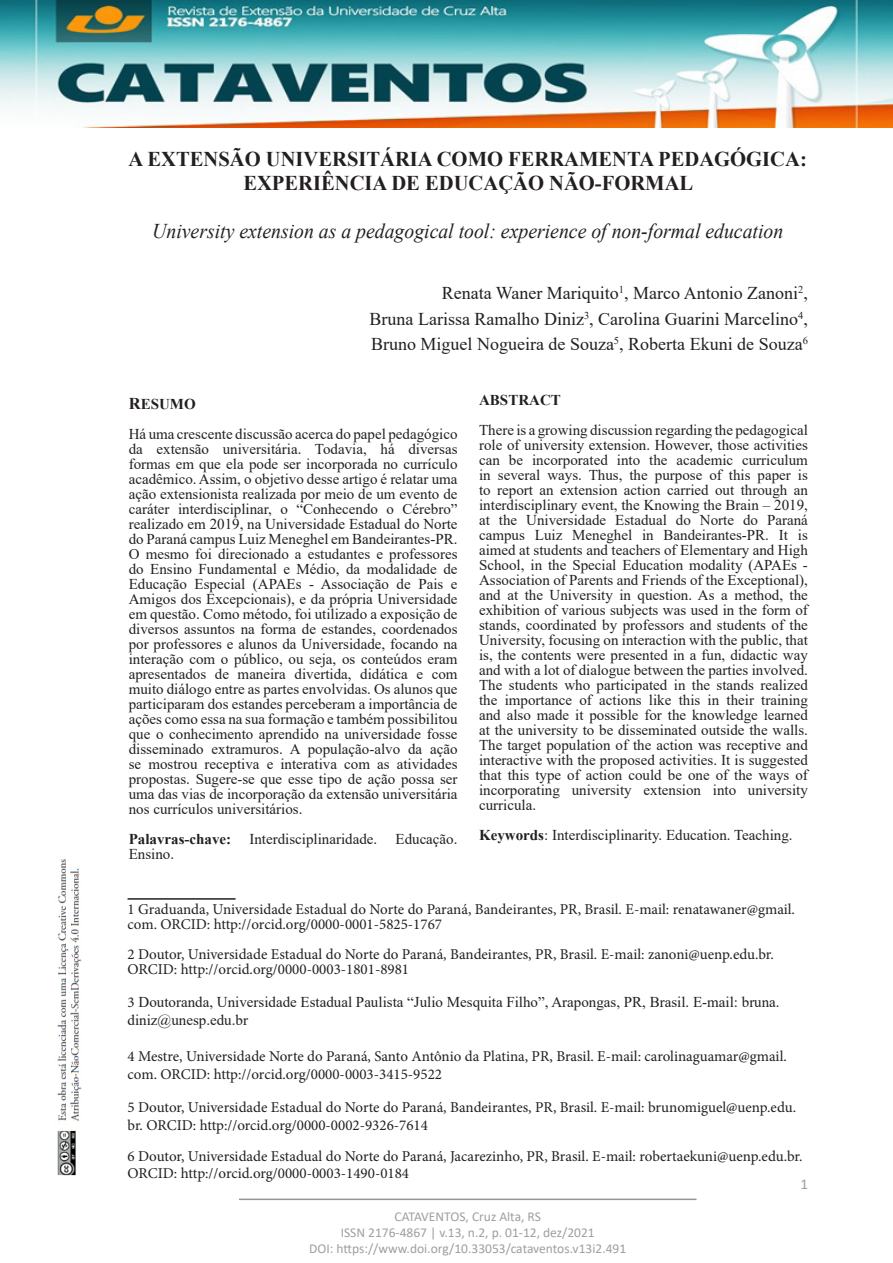
<style>
.page{position:relative;width:893px;height:1263px;background:#fff}
.page>*{position:absolute;margin:0;border:0;box-sizing:border-box;transform-origin:0 0}
.t1{font:700 21px/24px "Times New Roman";color:#231f20;text-align:center}
.t2{font:italic 21px "Times New Roman";color:#231f20;scale:.94 1}
.t3{font:18px "Times New Roman";color:#231f20}
.t4{font:15px/15px "Times New Roman";color:#231f20}
.t5{font:15px/15px "Minion Pro";color:#231f20}
.t6{font:700 15px "Times New Roman";color:#231f20}
.t7{font:15px "Calibri";color:#9d9fa2}
.t8{font:13.5px/16.2px "Calibri";color:#9d9fa2;text-align:center}
.s1{font-size:16.5px}
.s2{font-weight:700}
.s3{font-family:"Minion Pro"}
</style>
<div class="page">
<img style="left:0;top:0;width:893px;height:128px">
<hr style="left:239px;top:1198px;width:457px;height:2px;background:#939598">
<img style="left:57px;top:859px;width:25px;height:317px">
<hr style="left:128px;top:898px;width:108px;height:2px;background:#231f20">
<p class="t1" style="left:129px;top:146px;width:680px">A EXTENSÃO UNIVERSITÁRIA COMO FERRAMENTA PEDAGÓGICA:<br>EXPERIÊNCIA DE EDUCAÇÃO NÃO-FORMAL</p>
<p class="t2" style="left:152px;top:216px;width:673px">University extension as a pedagogical tool: experience of non-formal education</p>
<p class="t3" style="left:442px;top:281px;width:368px">Renata Waner Mariquito<sup>1</sup>, Marco Antonio Zanoni<sup>2</sup>,</p>
<p class="t3" style="left:370px;top:306px;width:440px">Bruna Larissa Ramalho Diniz<sup>3</sup>, Carolina Guarini Marcelino<sup>4</sup>,</p>
<p class="t3" style="left:371px;top:332px;width:438px">Bruno Miguel Nogueira de Souza<sup>5</sup>, Roberta Ekuni de Souza<sup>6</sup></p>
<p class="t6" style="left:129px;top:393px;width:68px"><span class="s1">R</span>ESUMO</p>
<p class="t4" style="left:129px;top:426px;width:330px;text-align:justify">Há uma crescente discussão acerca do papel pedagógico da extensão universitária. Todavia, há diversas formas em que ela pode ser incorporada no currículo acadêmico. Assim, o objetivo desse artigo é relatar uma ação extensionista realizada por meio de um evento de caráter interdisciplinar, o “Conhecendo o Cérebro” realizado em 2019, na Universidade Estadual do Norte do Paraná campus Luiz Meneghel em Bandeirantes-PR.<br>O mesmo foi direcionado a estudantes e professores do Ensino Fundamental e Médio, da modalidade de Educação Especial (APAEs - Associação de Pais e Amigos dos Excepcionais), e da própria Universidade em questão. Como método, foi utilizado a exposição de diversos assuntos na forma de estandes, coordenados por professores e alunos da Universidade, focando na interação com o público, ou seja, os conteúdos eram apresentados de maneira divertida, didática e com muito diálogo entre as partes envolvidas. Os alunos que participaram dos estandes perceberam a importância de ações como essa na sua formação e também possibilitou que o conhecimento aprendido na universidade fosse disseminado extramuros. A população-alvo da ação se mostrou receptiva e interativa com as atividades propostas. Sugere-se que esse tipo de ação possa ser uma das vias de incorporação da extensão universitária nos currículos universitários.</p>
<p class="t4" style="left:129px;top:831px;width:330px"><span class="s2">Palavras-chave:</span> Interdisciplinaridade. Educação.<br>Ensino.</p>
<p class="t6" style="left:479px;top:389px;width:83px">ABSTRACT</p>
<p class="t4" style="left:479px;top:422px;width:330px;text-align:justify">There is a growing discussion regarding the pedagogical role of university extension. However, those activities can be incorporated into the academic curriculum in several ways. Thus, the purpose of this paper is to report an extension action carried out through an interdisciplinary event, the Knowing the Brain – 2019, at the Universidade Estadual do Norte do Paraná campus Luiz Meneghel in Bandeirantes-PR. It is aimed at students and teachers of Elementary and High School, in the Special Education modality (APAEs - Association of Parents and Friends of the Exceptional), and at the University in question. As a method, the exhibition of various subjects was used in the form of stands, coordinated by professors and students of the University, focusing on interaction with the public, that is, the contents were presented in a fun, didactic way and with a lot of dialogue between the parties involved.<br>The students who participated in the stands realized the importance of actions like this in their training and also made it possible for the knowledge learned at the university to be disseminated outside the walls.<br>The target population of the action was receptive and interactive with the proposed activities. It is suggested that this type of action could be one of the ways of incorporating university extension into university curricula.</p>
<p class="t4" style="left:479px;top:827px;width:315px"><span class="s2">Keywords</span>: Interdisciplinarity. Education. Teaching.</p>
<p class="t5" style="left:128px;top:902px;width:669px">1 Graduanda, Universidade Estadual do Norte do Paraná, Bandeirantes, PR, Brasil. E-mail: renatawaner@gmail. com. ORCID: http://orcid.org/0000-0001-5825-1767</p>
<p class="t5" style="left:128px;top:947px;width:648px">2 Doutor, Universidade Estadual do Norte do Paraná, Bandeirantes, PR, Brasil. E-mail: zanoni@uenp.edu.br.<br>ORCID: http://orcid.org/0000-0003-1801-8981</p>
<p class="t4" style="left:128px;top:992px;width:654px;line-height:18px"><span class="s3">3</span> Doutoranda, Universidade Estadual Paulista “Julio Mesquita Filho”, Arapongas, PR, Brasil. E-mail: bruna. diniz@unesp.edu.br</p>
<p class="t5" style="left:128px;top:1047px;width:661px;line-height:18px">4 Mestre, Universidade Norte do Paraná, Santo Antônio da Platina, PR, Brasil. E-mail: carolinaguamar@gmail. com. ORCID: http://orcid.org/0000-0003-3415-9522</p>
<p class="t5" style="left:128px;top:1098px;width:670px;line-height:18px">5 Doutor, Universidade Estadual do Norte do Paraná, Bandeirantes, PR, Brasil. E-mail: brunomiguel@uenp.edu. br. ORCID: http://orcid.org/0000-0002-9326-7614</p>
<p class="t5" style="left:128px;top:1148px;width:676px;line-height:16.5px">6 Doutor, Universidade Estadual do Norte do Paraná, Jacarezinho, PR, Brasil. E-mail: robertaekuni@uenp.edu.br.<br>ORCID: http://orcid.org/0000-0003-1490-0184</p>
<p class="t7" style="left:800px;top:1174px;width:9px">1</p>
<p class="t8" style="left:309px;top:1208px;width:319px">CATAVENTOS, Cruz Alta, RS<br>ISSN 2176-4867 | v.13, n.2, p. 01-12, dez/2021<br>DOI: https://www.doi.org/10.33053/cataventos.v13i2.491</p>
</div>
